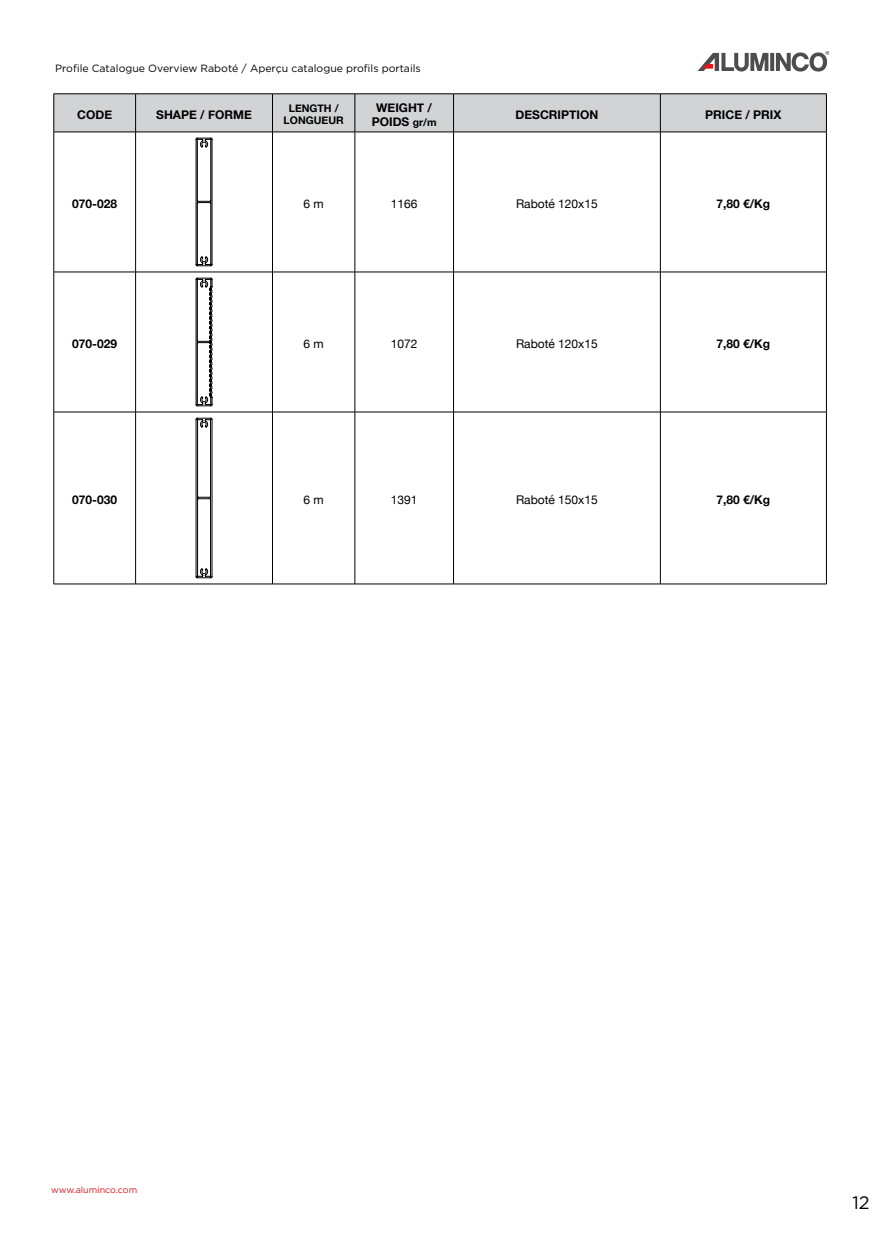
<style>
.page{position:relative;width:893px;height:1234px;background:#fff}
.page>*{position:absolute;margin:0;border:0;box-sizing:border-box;transform-origin:0 0}
.t1{font:18px "Gotham Greek";color:#000}
.t2{font:700 12px/14.4px "Helvetica Neue";color:#000;text-align:center}
.t3{font:12px "Helvetica Neue";color:#000}
.t4{font:10.5px "Gotham Greek";color:#000}
.t5{font:700 10.5px/12.6px "Helvetica Neue";color:#000;text-align:center}
.t6{font:9px "Gotham Greek";color:#d71920}
.s1{font-size:10.5px}
</style>
<div class="page">
<svg style="left:770px;top:53px;width:4px;height:18px"></svg>
<svg style="left:776px;top:51px;width:53px;height:21px"></svg>
<svg style="left:698px;top:53px;width:70px;height:19px"></svg>
<div style="left:55px;top:94px;width:771px;height:38px;background:#d1d3d4"></div>
<hr style="left:54px;top:93px;width:82px;height:1px;background:#000">
<hr style="left:54px;top:94px;width:1px;height:38px;background:#000">
<hr style="left:136px;top:93px;width:136px;height:1px;background:#000">
<hr style="left:135px;top:94px;width:1px;height:38px;background:#000">
<hr style="left:272px;top:93px;width:83px;height:1px;background:#000">
<hr style="left:272px;top:94px;width:1px;height:38px;background:#000">
<hr style="left:355px;top:93px;width:98px;height:1px;background:#000">
<hr style="left:355px;top:94px;width:1px;height:38px;background:#000">
<hr style="left:453px;top:93px;width:207px;height:1px;background:#000">
<hr style="left:453px;top:94px;width:1px;height:38px;background:#000">
<hr style="left:660px;top:93px;width:167px;height:1px;background:#000">
<hr style="left:660px;top:94px;width:1px;height:38px;background:#000">
<hr style="left:826px;top:94px;width:1px;height:38px;background:#000">
<hr style="left:54px;top:132px;width:82px;height:1px;background:#000">
<hr style="left:54px;top:132px;width:1px;height:140px;background:#000">
<hr style="left:136px;top:132px;width:136px;height:1px;background:#000">
<hr style="left:135px;top:132px;width:1px;height:140px;background:#000">
<hr style="left:272px;top:132px;width:83px;height:1px;background:#000">
<hr style="left:272px;top:132px;width:1px;height:140px;background:#000">
<hr style="left:355px;top:132px;width:98px;height:1px;background:#000">
<hr style="left:355px;top:132px;width:1px;height:140px;background:#000">
<hr style="left:453px;top:132px;width:207px;height:1px;background:#000">
<hr style="left:453px;top:132px;width:1px;height:140px;background:#000">
<hr style="left:660px;top:132px;width:167px;height:1px;background:#000">
<hr style="left:660px;top:132px;width:1px;height:140px;background:#000">
<hr style="left:826px;top:132px;width:1px;height:140px;background:#000">
<hr style="left:54px;top:272px;width:82px;height:1px;background:#000">
<hr style="left:54px;top:272px;width:1px;height:140px;background:#000">
<hr style="left:136px;top:272px;width:136px;height:1px;background:#000">
<hr style="left:135px;top:272px;width:1px;height:140px;background:#000">
<hr style="left:272px;top:272px;width:83px;height:1px;background:#000">
<hr style="left:272px;top:272px;width:1px;height:140px;background:#000">
<hr style="left:355px;top:272px;width:98px;height:1px;background:#000">
<hr style="left:355px;top:272px;width:1px;height:140px;background:#000">
<hr style="left:453px;top:272px;width:207px;height:1px;background:#000">
<hr style="left:453px;top:272px;width:1px;height:140px;background:#000">
<hr style="left:660px;top:272px;width:167px;height:1px;background:#000">
<hr style="left:660px;top:272px;width:1px;height:140px;background:#000">
<hr style="left:826px;top:272px;width:1px;height:140px;background:#000">
<hr style="left:54px;top:411px;width:82px;height:1px;background:#000">
<hr style="left:54px;top:412px;width:1px;height:171px;background:#000">
<hr style="left:136px;top:411px;width:136px;height:1px;background:#000">
<hr style="left:135px;top:412px;width:1px;height:171px;background:#000">
<hr style="left:272px;top:411px;width:83px;height:1px;background:#000">
<hr style="left:272px;top:412px;width:1px;height:171px;background:#000">
<hr style="left:355px;top:411px;width:98px;height:1px;background:#000">
<hr style="left:355px;top:412px;width:1px;height:171px;background:#000">
<hr style="left:453px;top:411px;width:207px;height:1px;background:#000">
<hr style="left:453px;top:412px;width:1px;height:171px;background:#000">
<hr style="left:660px;top:411px;width:167px;height:1px;background:#000">
<hr style="left:660px;top:412px;width:1px;height:171px;background:#000">
<hr style="left:826px;top:412px;width:1px;height:171px;background:#000">
<hr style="left:54px;top:583px;width:82px;height:1px;background:#000">
<hr style="left:136px;top:583px;width:136px;height:1px;background:#000">
<hr style="left:272px;top:583px;width:83px;height:1px;background:#000">
<hr style="left:355px;top:583px;width:98px;height:1px;background:#000">
<hr style="left:453px;top:583px;width:207px;height:1px;background:#000">
<hr style="left:660px;top:583px;width:167px;height:1px;background:#000">
<svg style="left:196px;top:138px;width:16px;height:128px"></svg>
<svg style="left:196px;top:278px;width:16px;height:128px"></svg>
<svg style="left:196px;top:418px;width:16px;height:160px"></svg>
<p class="t4" style="left:55px;top:63px;width:367px">Profile Catalogue Overview Raboté / Aperçu catalogue profils portails</p>
<p class="t2" style="left:77px;top:107px;width:36px">CODE</p>
<p class="t2" style="left:156px;top:107px;width:97px">SHAPE / FORME</p>
<p class="t5" style="left:284px;top:102px;width:62px">LENGTH /<br>LONGUEUR</p>
<p class="t2" style="left:372px;top:100px;width:66px">WEIGHT /<br>POIDS <span class="s1">gr/m</span></p>
<p class="t2" style="left:516px;top:107px;width:84px">DESCRIPTION</p>
<p class="t2" style="left:705px;top:107px;width:78px">PRICE / PRIX</p>
<p class="t2" style="left:72px;top:196px;width:46px">070-028</p>
<p class="t3" style="left:304px;top:195px;width:22px">6 m</p>
<p class="t3" style="left:391px;top:195px;width:28px">1166</p>
<p class="t3" style="left:516px;top:195px;width:83px">Raboté 120x15</p>
<p class="t2" style="left:716px;top:196px;width:55px">7,80 €/Kg</p>
<p class="t2" style="left:72px;top:336px;width:46px">070-029</p>
<p class="t3" style="left:304px;top:335px;width:22px">6 m</p>
<p class="t3" style="left:391px;top:335px;width:28px">1072</p>
<p class="t3" style="left:516px;top:335px;width:83px">Raboté 120x15</p>
<p class="t2" style="left:716px;top:336px;width:55px">7,80 €/Kg</p>
<p class="t2" style="left:72px;top:492px;width:46px">070-030</p>
<p class="t3" style="left:304px;top:490px;width:22px">6 m</p>
<p class="t3" style="left:391px;top:490px;width:28px">1391</p>
<p class="t3" style="left:516px;top:490px;width:83px">Raboté 150x15</p>
<p class="t2" style="left:716px;top:492px;width:55px">7,80 €/Kg</p>
<p class="t6" style="left:51px;top:1184px;width:88px">www.aluminco.com</p>
<h1 class="t1" style="left:852px;top:1191px;width:19px">12</h1>
</div>
